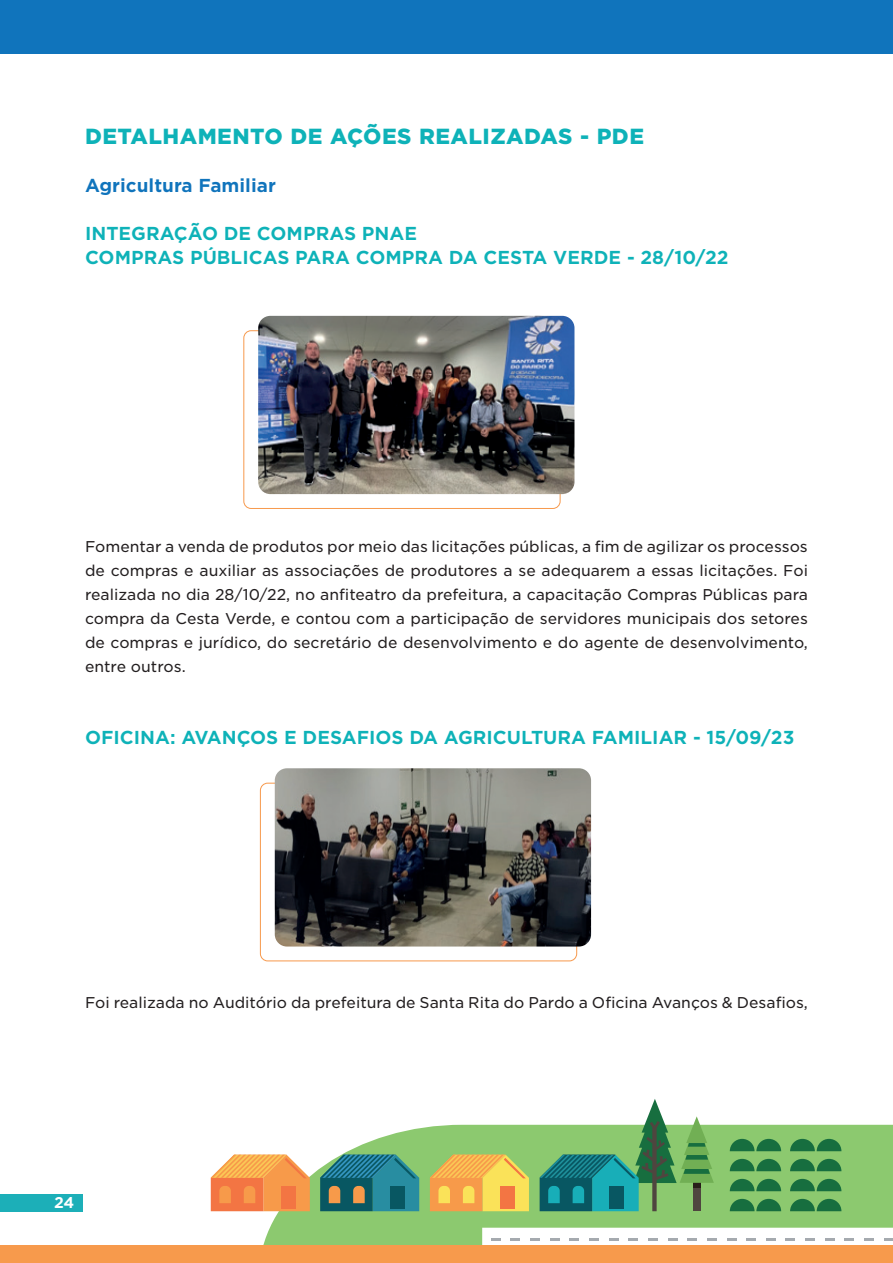
<style>
.page{position:relative;width:893px;height:1263px;background:#fff}
.page>*{position:absolute;margin:0;border:0;box-sizing:border-box;transform-origin:0 0}
.t1{font:900 21px "Gotham S Sm";letter-spacing:.02em;color:#0eb2b8}
.t2{font:700 18px/24px "Gotham S Sm";color:#0eb2b8}
.t3{font:700 18px "Gotham S Sm";color:#1074bc}
.t4{font:15px/24px "Gotham S Sm";color:#231f20;text-align:justify}
.t5{font:700 15px "Gotham S Sm";color:#fff}
</style>
<div class="page">
<svg style="left:260px;top:1125px;width:633px;height:121px;fill:#8cc96f"></svg>
<svg style="left:430px;top:1155px;width:52px;height:56px;background:#eeae50"></svg>
<svg style="left:320px;top:1155px;width:99px;height:56px;background:#357e82"></svg>
<svg style="left:211px;top:1155px;width:99px;height:56px;background:#f69c5a"></svg>
<svg style="left:540px;top:1099px;width:174px;height:36px"></svg>
<svg style="left:482px;top:1135px;width:411px;height:111px;background:#86ba7e"></svg>
<svg style="left:884px;top:1238px;width:9px;height:2px"></svg>
<svg style="left:864px;top:1238px;width:10px;height:2px"></svg>
<svg style="left:844px;top:1238px;width:10px;height:2px"></svg>
<svg style="left:825px;top:1238px;width:10px;height:2px"></svg>
<svg style="left:805px;top:1238px;width:10px;height:2px"></svg>
<svg style="left:785px;top:1238px;width:10px;height:2px"></svg>
<svg style="left:766px;top:1238px;width:10px;height:2px"></svg>
<svg style="left:746px;top:1238px;width:10px;height:2px"></svg>
<svg style="left:727px;top:1238px;width:9px;height:2px"></svg>
<svg style="left:707px;top:1238px;width:10px;height:2px"></svg>
<svg style="left:687px;top:1238px;width:10px;height:2px"></svg>
<svg style="left:668px;top:1238px;width:9px;height:2px"></svg>
<svg style="left:648px;top:1238px;width:10px;height:2px"></svg>
<svg style="left:628px;top:1238px;width:10px;height:2px"></svg>
<svg style="left:609px;top:1238px;width:9px;height:2px"></svg>
<svg style="left:589px;top:1238px;width:10px;height:2px"></svg>
<svg style="left:569px;top:1238px;width:10px;height:2px"></svg>
<svg style="left:550px;top:1238px;width:10px;height:2px"></svg>
<svg style="left:530px;top:1238px;width:10px;height:2px"></svg>
<svg style="left:510px;top:1238px;width:10px;height:2px"></svg>
<svg style="left:491px;top:1238px;width:10px;height:2px"></svg>
<div style="left:0;top:1246px;width:893px;height:17px;background:#f79a4c"></div>
<div style="left:0;top:1194px;width:83px;height:18px;background:#1cafb8"></div>
<div style="left:0;top:0;width:893px;height:54px;background:#1074bc"></div>
<img style="left:258px;top:316px;width:316px;height:178px">
<img style="left:275px;top:768px;width:316px;height:178px">
<h1 class="t1" style="left:85px;top:122px;width:560px">DETALHAMENTO DE AÇÕES REALIZADAS - PDE</h1>
<p class="t3" style="left:85px;top:173px;width:192px">Agricultura Familiar</p>
<p class="t2" style="left:85px;top:222px;width:645px">INTEGRAÇÃO DE COMPRAS PNAE<br>COMPRAS PÚBLICAS PARA COMPRA DA CESTA VERDE - 28/10/22</p>
<p class="t4" style="left:85px;top:535px;width:724px">Fomentar a venda de produtos por meio das licitações públicas, a fim de agilizar os processos de compras e auxiliar as associações de produtores a se adequarem a essas licitações. Foi realizada no dia 28/10/22, no anfiteatro da prefeitura, a capacitação Compras Públicas para compra da Cesta Verde, e contou com a participação de servidores municipais dos setores de compras e jurídico, do secretário de desenvolvimento e do agente de desenvolvimento, entre outros.</p>
<p class="t2" style="left:85px;top:726px;width:711px">OFICINA: AVANÇOS E DESAFIOS DA AGRICULTURA FAMILIAR - 15/09/23</p>
<p class="t4" style="left:85px;top:991px;width:724px">Foi realizada no Auditório da prefeitura de Santa Rita do Pardo a Oficina Avanços &amp; Desafios,</p>
<p class="t5" style="left:54px;top:1192px;width:22px">24</p>
</div>
